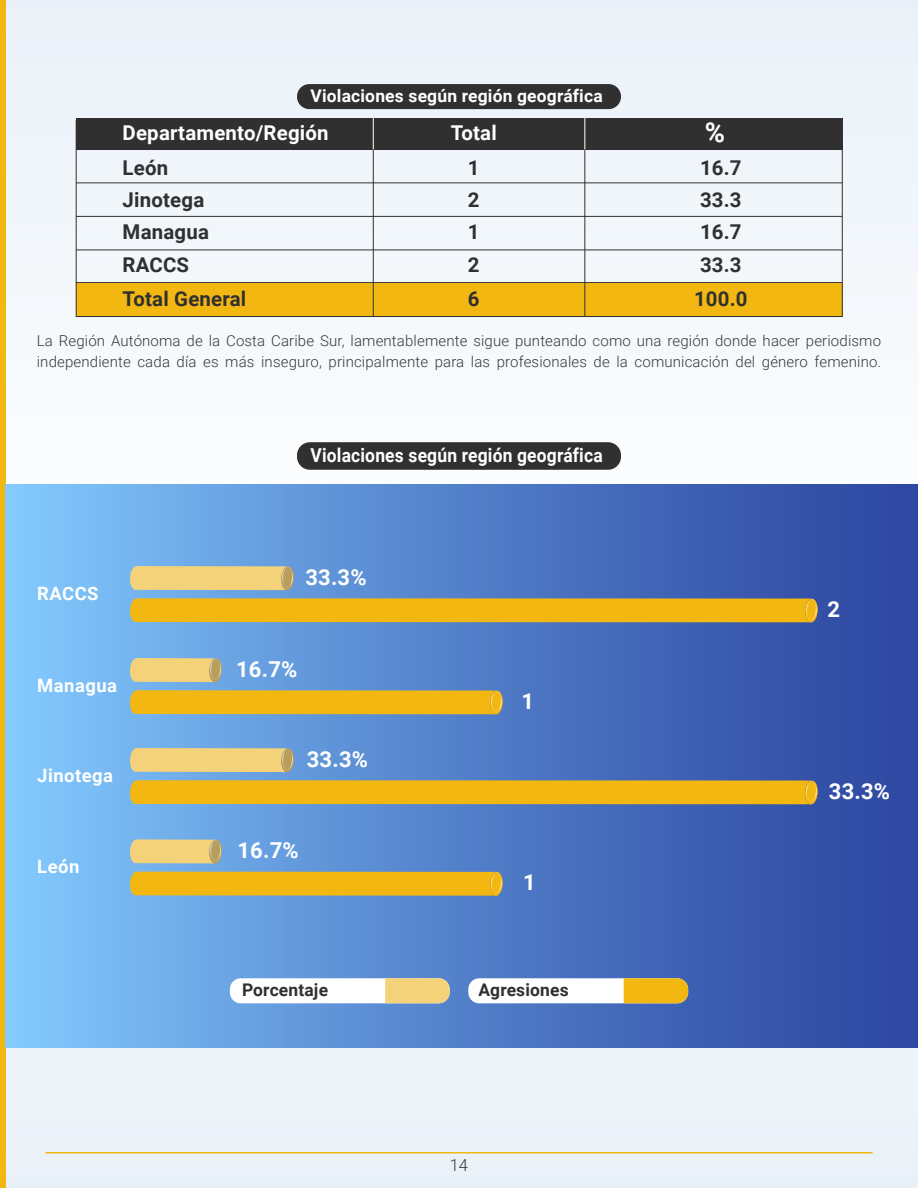
<style>
.page{position:relative;width:918px;height:1188px;background:#eff5fa}
.page>*{position:absolute;margin:0;border:0;box-sizing:border-box;transform-origin:0 0}
.t1{font:700 27.45px "Roboto";color:#fff}
.t2{font:700 22.05px "Roboto";letter-spacing:.01em;color:#fff}
.t3{font:700 20.4px/33.6px "Roboto";letter-spacing:.01em;color:#303030}
.t4{font:700 20.4px "Roboto";letter-spacing:.01em;color:#fff}
.t5{font:700 19.2px "Roboto";letter-spacing:.01em;color:#fff;scale:.91 1}
.t6{font:700 18.45px "Roboto";letter-spacing:.025em;color:#fff}
.t7{font:700 17.4px "Roboto";letter-spacing:.01em;color:#fff}
.t8{font:700 17.4px "Roboto";letter-spacing:.01em;color:#303030}
.t9{font:300 16.5px "Roboto";color:#373737}
.t10{font:300 15px/21px "Roboto";letter-spacing:.01em;color:#373737}
</style>
<div class="page">
<div style="left:0;top:0;width:6px;height:1188px;background:#f2b811"></div>
<hr style="left:45px;top:1152px;width:828px;height:1px;background:#f2b811">
<div style="left:297px;top:84px;width:324px;height:25px;background:#303030;border-radius:12px"></div>
<hr style="left:76px;top:183px;width:766px;height:1px;background:#303030">
<hr style="left:76px;top:216px;width:766px;height:1px;background:#303030">
<hr style="left:76px;top:250px;width:766px;height:1px;background:#303030">
<div style="left:76px;top:283px;width:766px;height:34px;background:#f2b811"></div>
<hr style="left:373px;top:131px;width:1px;height:186px;background:#303030">
<hr style="left:585px;top:131px;width:1px;height:186px;background:#303030">
<div style="left:76px;top:118px;width:766px;height:31px;background:#303030"></div>
<div style="left:76px;top:121px;width:766px;height:196px;border:1px solid #303030"></div>
<hr style="left:373px;top:118px;width:1px;height:31px;background:#fff">
<hr style="left:585px;top:118px;width:1px;height:31px;background:#fff">
<div style="left:297px;top:442px;width:324px;height:28px;background:#303030;border-radius:13px"></div>
<div style="left:6px;top:484px;width:912px;height:563px;background:linear-gradient(to right,#81c6fb,#29409c)"></div>
<div style="left:230px;top:978px;width:220px;height:25px;background:#fff;border-radius:11px"></div>
<svg style="left:385px;top:978px;width:65px;height:25px;background:#eecf7e"></svg>
<div style="left:468px;top:978px;width:220px;height:25px;background:#fff;border-radius:11px"></div>
<svg style="left:624px;top:978px;width:64px;height:25px;background:#ecb518"></svg>
<svg style="left:130px;top:566px;width:164px;height:25px;background:#e7cc7f"></svg>
<svg style="left:130px;top:598px;width:688px;height:25px;background:#e9b51b"></svg>
<svg style="left:130px;top:658px;width:92px;height:25px;background:#e3ca80"></svg>
<svg style="left:130px;top:690px;width:373px;height:25px;background:#e9b61c"></svg>
<svg style="left:130px;top:839px;width:92px;height:25px;background:#e3ca80"></svg>
<div style="left:130px;top:872px;width:373px;height:24px;background:#f2b811"></div>
<svg style="left:130px;top:748px;width:164px;height:25px;background:#e7cc7f"></svg>
<svg style="left:130px;top:780px;width:688px;height:25px;background:#e9b51b"></svg>
<p class="t7" style="left:311px;top:88px;width:294px">Violaciones según región geográfica</p>
<h3 class="t4" style="left:123px;top:124px;width:208px">Departamento/Región</h3>
<h3 class="t4" style="left:451px;top:124px;width:48px">Total</h3>
<h1 class="t1" style="left:705px;top:121px;width:22px">%</h1>
<h3 class="t3" style="left:123px;top:153px;width:47px">León</h3>
<h3 class="t3" style="left:468px;top:153px;width:13px">1</h3>
<h3 class="t3" style="left:700px;top:153px;width:43px">16.7</h3>
<h3 class="t3" style="left:123px;top:185px;width:83px">Jinotega</h3>
<h3 class="t3" style="left:468px;top:185px;width:13px">2</h3>
<h3 class="t3" style="left:700px;top:185px;width:43px">33.3</h3>
<h3 class="t3" style="left:123px;top:216px;width:88px">Managua<br>RACCS</h3>
<h3 class="t3" style="left:468px;top:216px;width:13px">1<br>2</h3>
<h3 class="t3" style="left:700px;top:216px;width:43px">16.7<br>33.3</h3>
<h3 class="t3" style="left:123px;top:283px;width:125px">Total General</h3>
<h3 class="t3" style="left:468px;top:283px;width:13px">6</h3>
<h3 class="t3" style="left:694px;top:283px;width:55px">100.0</h3>
<p class="t10" style="left:37px;top:331px;width:846px">La Región Autónoma de la Costa Caribe Sur, lamentablemente sigue punteando como una región donde hacer periodismo independiente cada día es más inseguro, principalmente para las profesionales de la comunicación del género femenino.</p>
<p class="t6" style="left:37px;top:586px;width:63px">RACCS</p>
<p class="t6" style="left:37px;top:678px;width:81px">Managua</p>
<p class="t6" style="left:37px;top:768px;width:77px">Jinotega</p>
<p class="t6" style="left:37px;top:859px;width:44px">León</p>
<p class="t5" style="left:311px;top:447px;width:323px">Violaciones según región geográfica</p>
<h2 class="t2" style="left:305px;top:568px;width:63px">33.3%</h2>
<h2 class="t2" style="left:236px;top:660px;width:63px">16.7%</h2>
<h2 class="t2" style="left:307px;top:750px;width:63px">33.3%</h2>
<h2 class="t2" style="left:237px;top:841px;width:63px">16.7%</h2>
<h2 class="t2" style="left:522px;top:692px;width:14px">1</h2>
<h2 class="t2" style="left:523px;top:873px;width:14px">1</h2>
<p class="t8" style="left:242px;top:983px;width:88px">Porcentaje</p>
<p class="t8" style="left:478px;top:983px;width:92px">Agresiones</p>
<p class="t9" style="left:450px;top:1157px;width:20px">14</p>
<h2 class="t2" style="left:827px;top:600px;width:14px">2</h2>
<h2 class="t2" style="left:829px;top:782px;width:63px">33.3%</h2>
</div>
